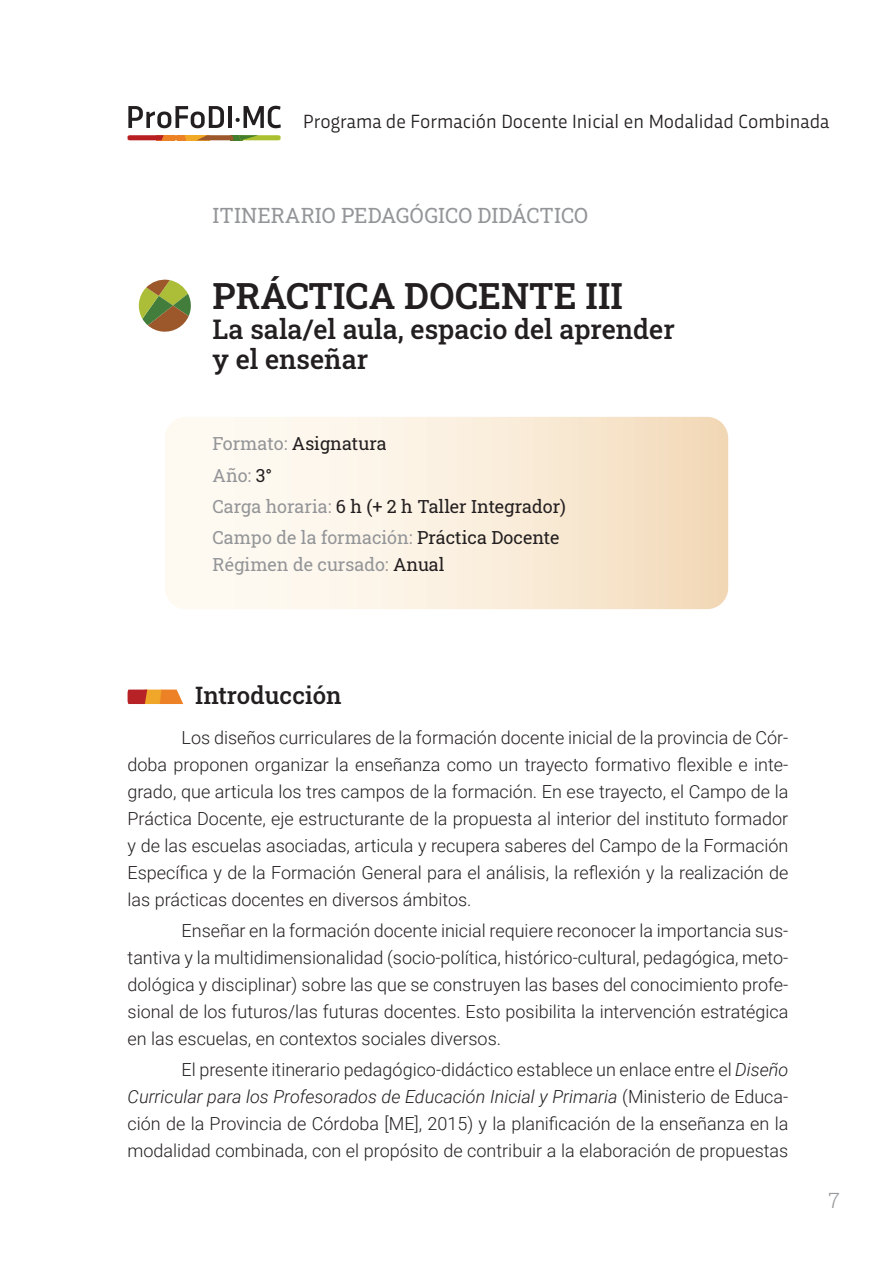
<style>
.page{position:relative;width:893px;height:1263px;background:#fff}
.page>*{position:absolute;margin:0;border:0;box-sizing:border-box;transform-origin:0 0}
.t1{font:600 36px "Roboto Slab";color:#231f20}
.t2{font:500 27px/30px "Roboto Slab";color:#231f20}
.t3{font:500 24px "Roboto Slab";color:#231f20}
.t4{font:21px "Roboto Slab";color:#939598}
.t5{font:300 21px "Roboto Slab";color:#939598}
.t6{font:19.95px "Trasandina W03";color:#231f20}
.t7{font:300 18px/27px "Roboto";color:#231f20;text-align:justify}
.t8{font:18px/31.2px "Roboto Slab";color:#231f20}
.t9{font:18px "Roboto Slab";color:#939598}
.s1{color:#939598}
.s2{color:#231f20}
.s3{font-style:italic}
</style>
<div class="page">
<svg style="left:165px;top:417px;width:563px;height:192px"></svg>
<svg style="left:128px;top:106px;width:96px;height:22px"></svg>
<hr style="left:228px;top:106px;width:4px;height:22px;background:#231f20">
<svg style="left:236px;top:106px;width:45px;height:22px"></svg>
<svg style="left:128px;top:135px;width:153px;height:5px"></svg>
<svg style="left:128px;top:689px;width:55px;height:15px"></svg>
<svg style="left:138px;top:279px;width:53px;height:53px"></svg>
<p class="t6" style="left:303px;top:107px;width:528px">Programa de Formación Docente Inicial en Modalidad Combinada</p>
<p class="t4" style="left:213px;top:201px;width:377px">ITINERARIO PEDAGÓGICO DIDÁCTICO</p>
<h1 class="t1" style="left:213px;top:271px;width:412px">PRÁCTICA DOCENTE III</h1>
<h2 class="t2" style="left:213px;top:313px;width:464px">La sala/el aula, espacio del aprender y el enseñar</h2>
<p class="t8" style="left:213px;top:428px;width:355px"><span class="s1">Formato:</span> Asignatura<br><span class="s1">Año:</span> 3°<br><span class="s1">Carga horaria:</span> 6 h (+ 2 h Taller Integrador)<br><span class="s1">Campo de la formación:</span> Práctica Docente</p>
<p class="t9" style="left:213px;top:552px;width:234px">Régimen de cursado: <span class="s2">Anual</span></p>
<h3 class="t3" style="left:195px;top:679px;width:148px">Introducción</h3>
<p class="t7" style="left:128px;top:723px;width:662px;text-indent:54px">Los diseños curriculares de la formación docente inicial de la provincia de Cór&shy;doba proponen organizar la enseñanza como un trayecto formativo flexible e inte&shy;grado, que articula los tres campos de la formación. En ese trayecto, el Campo de la Práctica Docente, eje estructurante de la propuesta al interior del instituto formador y de las escuelas asociadas, articula y recupera saberes del Campo de la Formación Específica y de la Formación General para el análisis, la reflexión y la realización de las prácticas docentes en diversos ámbitos.</p>
<p class="t7" style="left:128px;top:916px;width:662px;text-indent:54px">Enseñar en la formación docente inicial requiere reconocer la importancia sus&shy;tantiva y la multidimensionalidad (socio-política, histórico-cultural, pedagógica, meto&shy;dológica y disciplinar) sobre las que se construyen las bases del conocimiento profe&shy;sional de los futuros/las futuras docentes. Esto posibilita la intervención estratégica en las escuelas, en contextos sociales diversos.</p>
<p class="t7" style="left:128px;top:1056px;width:662px;text-indent:54px">El presente itinerario pedagógico-didáctico establece un enlace entre el <span class="s3">Diseño Curricular para los Profesorados de Educación Inicial y Primaria</span> (Ministerio de Educa&shy;ción de la Provincia de Córdoba [ME], 2015) y la planificación de la enseñanza en la modalidad combinada, con el propósito de contribuir a la elaboración de propuestas</p>
<p class="t5" style="left:829px;top:1186px;width:13px">7</p>
</div>
